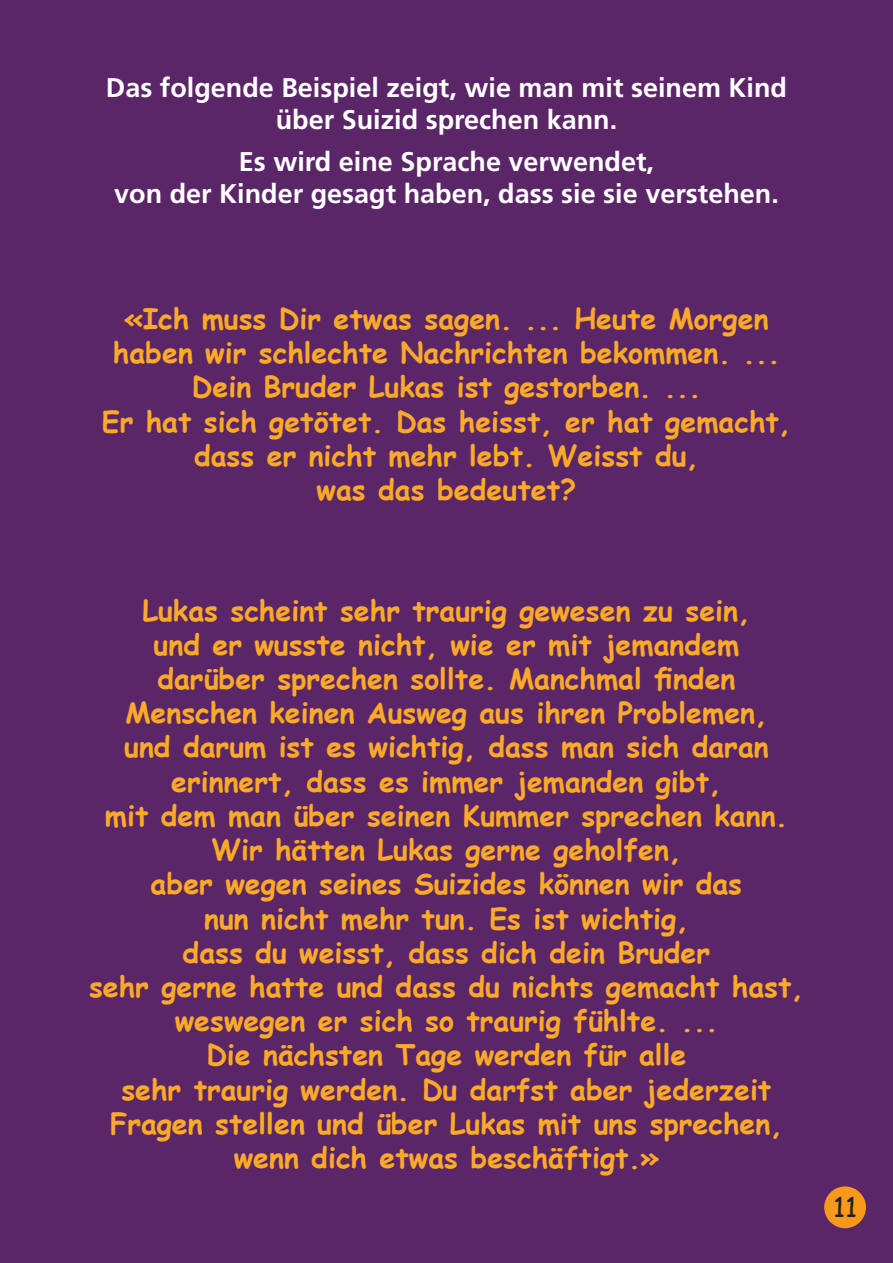
<style>
.page{position:relative;width:893px;height:1263px;background:#5b2667}
.page>*{position:absolute;margin:0;border:0;box-sizing:border-box;transform-origin:0 0}
.t1{font:700 28.5px/34.2px "Comic Sans MS";color:#faa928;text-align:center}
.t2{font:700 27px/32.4px "Frutiger";color:#fff;text-align:center}
.t3{font:27px "Comic Sans MS";color:#231f20}
</style>
<div class="page">
<div style="left:824px;top:1186px;width:42px;height:42px;background:#f79a1c;border-radius:50%"></div>
<div style="left:799px;top:1243px;width:94px;height:20px;background:#5b2667"></div>
<p class="t2" style="left:106px;top:71px;width:683px">Das folgende Beispiel zeigt, wie man mit seinem Kind über Suizid sprechen kann.</p>
<p class="t2" style="left:114px;top:145px;width:666px">Es wird eine Sprache verwendet,<br>von der Kinder gesagt haben, dass sie sie verstehen.</p>
<p class="t1" style="left:102px;top:300px;width:691px">«Ich muss Dir etwas sagen. ... Heute Morgen haben wir schlechte Nachrichten bekommen. ...<br>Dein Bruder Lukas ist gestorben. ...<br>Er hat sich getötet. Das heisst, er hat gemacht, dass er nicht mehr lebt. Weisst du,<br>was das bedeutet?</p>
<p class="t1" style="left:89px;top:592px;width:716px">Lukas scheint sehr traurig gewesen zu sein,<br>und er wusste nicht, wie er mit jemandem<br>darüber sprechen sollte. Manchmal finden Menschen keinen Ausweg aus ihren Problemen,<br>und darum ist es wichtig, dass man sich daran erinnert, dass es immer jemanden gibt,<br>mit dem man über seinen Kummer sprechen kann.<br>Wir hätten Lukas gerne geholfen,<br>aber wegen seines Suizides können wir das<br>nun nicht mehr tun. Es ist wichtig,<br>dass du weisst, dass dich dein Bruder<br>sehr gerne hatte und dass du nichts gemacht hast, weswegen er sich so traurig fühlte. ...<br>Die nächsten Tage werden für alle<br>sehr traurig werden. Du darfst aber jederzeit Fragen stellen und über Lukas mit uns sprechen, wenn dich etwas beschäftigt.»</p>
<p class="t3" style="left:833px;top:1187px;width:26px">11</p>
</div>
